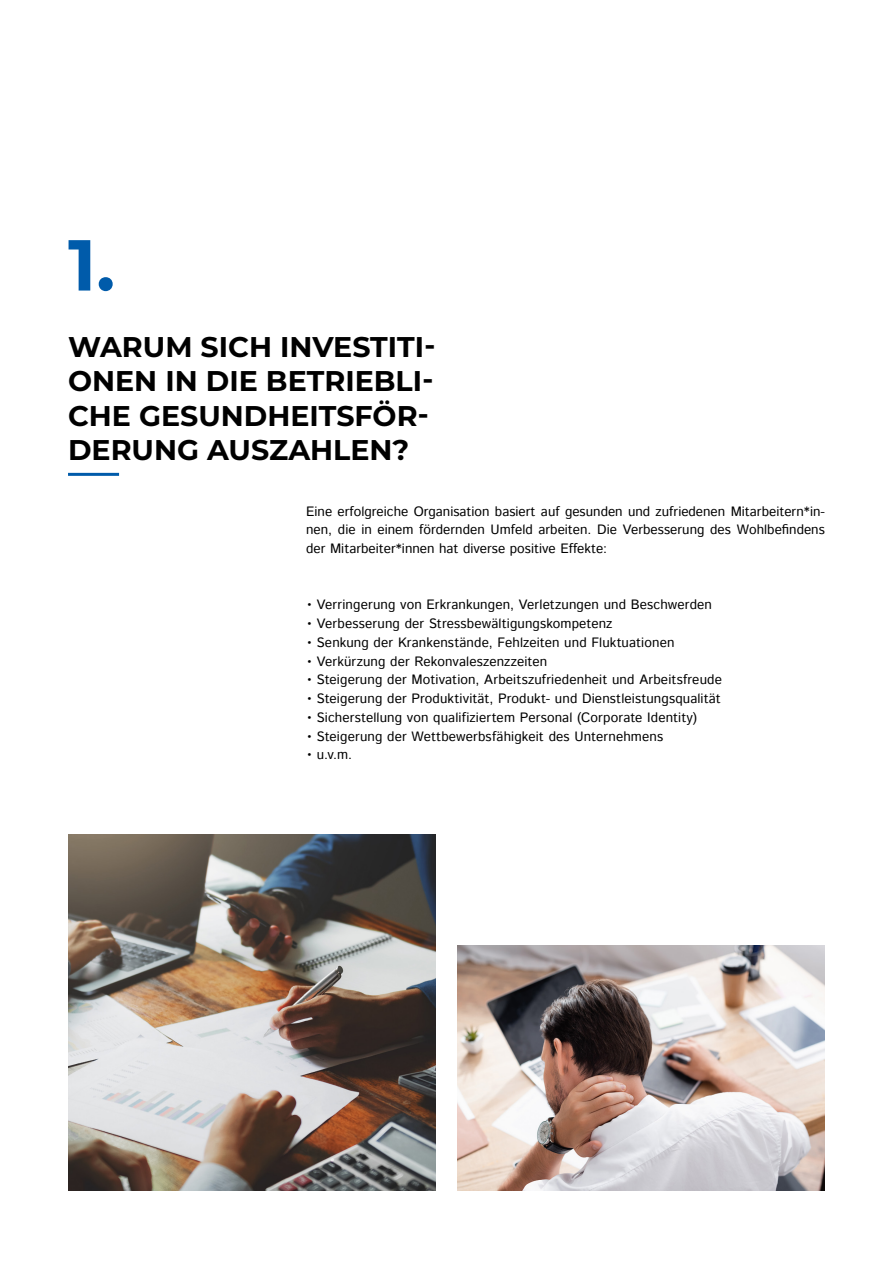
<style>
.page{position:relative;width:893px;height:1263px;background:#fff}
.page>*{position:absolute;margin:0;border:0;box-sizing:border-box;transform-origin:0 0}
.t1{font:700 72px "Montserrat";color:#005baa}
.t2{font:700 28.5px/34.2px "Montserrat";color:#000}
.t3{font:13.5px/18.8px "Istok";letter-spacing:.01em;color:#000;text-align:justify}
</style>
<div class="page">
<hr style="left:68px;top:473px;width:51px;height:3px;background:#005baa">
<img style="left:457px;top:945px;width:368px;height:246px">
<img style="left:68px;top:834px;width:368px;height:357px">
<h1 class="t1" style="left:68px;top:226px;width:49px">1.</h1>
<h2 class="t2" style="left:68px;top:330px;width:369px">WARUM SICH INVESTITI-<br>ONEN IN DIE BETRIEBLI-<br>CHE GESUNDHEITSFÖR-<br>DERUNG AUSZAHLEN?</h2>
<p class="t3" style="left:306px;top:502px;width:520px">Eine erfolgreiche Organisation basiert auf gesunden und zufriedenen Mitarbeitern*in&shy;nen, die in einem fördernden Umfeld arbeiten. Die Verbesserung des Wohlbe昀椀ndens der Mitarbeiter*innen hat diverse positive Effekte:</p>
<p class="t3" style="left:306px;top:596px;width:407px">• Verringerung von Erkrankungen, Verletzungen und Beschwerden</p>
<p class="t3" style="left:306px;top:615px;width:308px">• Verbesserung der Stressbewältigungskompetenz</p>
<p class="t3" style="left:306px;top:634px;width:370px">• Senkung der Krankenstände, Fehlzeiten und Fluktuationen</p>
<p class="t3" style="left:306px;top:652px;width:243px">• Verkürzung der Rekonvaleszenzzeiten</p>
<p class="t3" style="left:306px;top:671px;width:417px">• Steigerung der Motivation, Arbeitszufriedenheit und Arbeitsfreude</p>
<p class="t3" style="left:306px;top:690px;width:416px">• Steigerung der Produktivität, Produkt- und Dienstleistungsqualität</p>
<p class="t3" style="left:306px;top:709px;width:393px">• Sicherstellung von qualifiziertem Personal (Corporate Identity)</p>
<p class="t3" style="left:306px;top:727px;width:359px">• Steigerung der Wettbewerbsfähigkeit des Unternehmens</p>
<p class="t3" style="left:306px;top:746px;width:47px">• u.v.m.</p>
</div>
